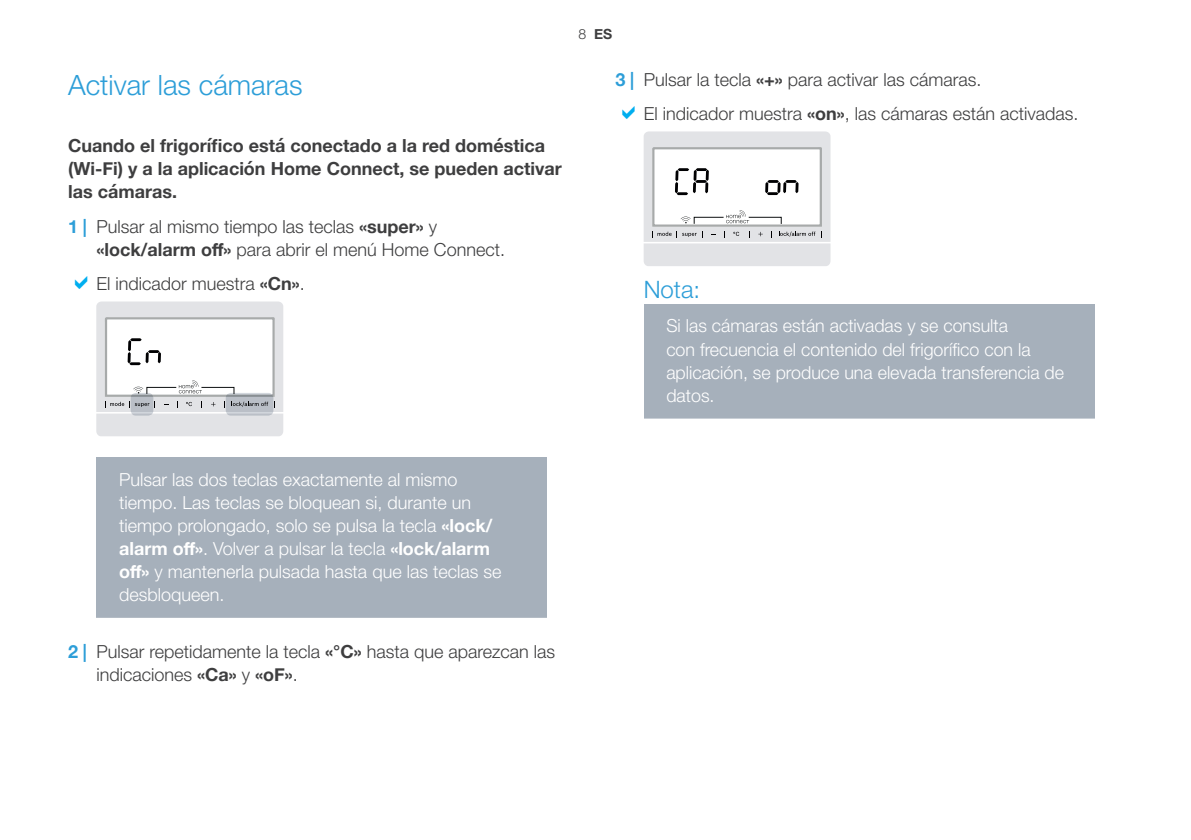
<style>
.page{position:relative;width:1191px;height:840px;background:#fff}
.page>*{position:absolute;margin:0;border:0;box-sizing:border-box;transform-origin:0 0}
.t1{font:300 28px "Helvetica Neue";color:#2d9ed8}
.t2{font:300 24px "Helvetica Neue";color:#2d9ed8}
.t3{font:300 18px/23px "Helvetica Neue";color:#fff}
.t4{font:300 18px/23px "Helvetica Neue";color:#3e3e3f}
.t5{font:700 18px/23px "Helvetica Neue";color:#3e3e3f}
.t6{font:700 14px "Helvetica Neue";color:#3e3e3f}
.s1{font-weight:700;color:#2d9ed8}
.s2{font-weight:700}
.s3{font-weight:300}
</style>
<div class="page">
<div style="left:96px;top:457px;width:451px;height:166px;background:#a6b0bb"></div>
<div style="left:45px;top:617px;width:547px;height:10px;background:#fff"></div>
<svg style="left:96px;top:301px;width:187px;height:135px"></svg>
<svg style="left:131px;top:392px;width:22px;height:23px"></svg>
<svg style="left:226px;top:392px;width:47px;height:23px"></svg>
<div style="left:643px;top:304px;width:451px;height:120px;background:#a6b0bb"></div>
<div style="left:592px;top:418px;width:548px;height:10px;background:#fff"></div>
<svg style="left:644px;top:131px;width:186px;height:135px"></svg>
<h1 class="t1" style="left:68px;top:63px;width:236px">Activar las cámaras</h1>
<p class="t5" style="left:68px;top:135px;width:495px">Cuando el frigorífico está conectado a la red doméstica (Wi-Fi) y a la aplicación Home Connect, se pueden activar las cámaras.</p>
<p class="t4" style="left:96px;top:213px;width:410px;text-indent:-28px"><span class="s1">1 |</span> Pulsar al mismo tiempo las teclas <span class="s2">«super»</span> y <span class="s2">«lock/alarm off»</span> para abrir el menú Home Connect.</p>
<p class="t4" style="left:96px;top:271px;width:210px">El indicador muestra <span class="s2">«Cn»</span>.</p>
<p class="t6" style="left:578px;top:23px;width:35px"><span class="s3">8</span> ES</p>
<p class="t4" style="left:643px;top:61px;width:436px;line-height:34.4px;text-indent:-28px"><span class="s1">3 |</span> Pulsar la tecla <span class="s2">«+»</span> para activar las cámaras.<br>El indicador muestra <span class="s2">«on»</span>, las cámaras están activadas.</p>
<h2 class="t2" style="left:643px;top:270px;width:58px">Nota:</h2>
<p class="t3" style="left:666px;top:313px;width:399px">Si las cámaras están activadas y se consulta<br>con frecuencia el contenido del frigorífico con la aplicación, se produce una elevada transferencia de datos.</p>
<p class="t3" style="left:119px;top:466px;width:384px">Pulsar las dos teclas exactamente al mismo tiempo. Las teclas se bloquean si, durante un tiempo prolongado, solo se pulsa la tecla <span class="s2">«lock/ alarm off»</span>. Volver a pulsar la tecla <span class="s2">«lock/alarm off»</span> y mantenerla pulsada hasta que las teclas se desbloqueen.</p>
<p class="t4" style="left:96px;top:638px;width:460px;text-indent:-28px"><span class="s1">2 |</span> Pulsar repetidamente la tecla <span class="s2">«°C»</span> hasta que aparezcan las indicaciones <span class="s2">«Ca»</span> y <span class="s2">«oF»</span>.</p>
</div>
